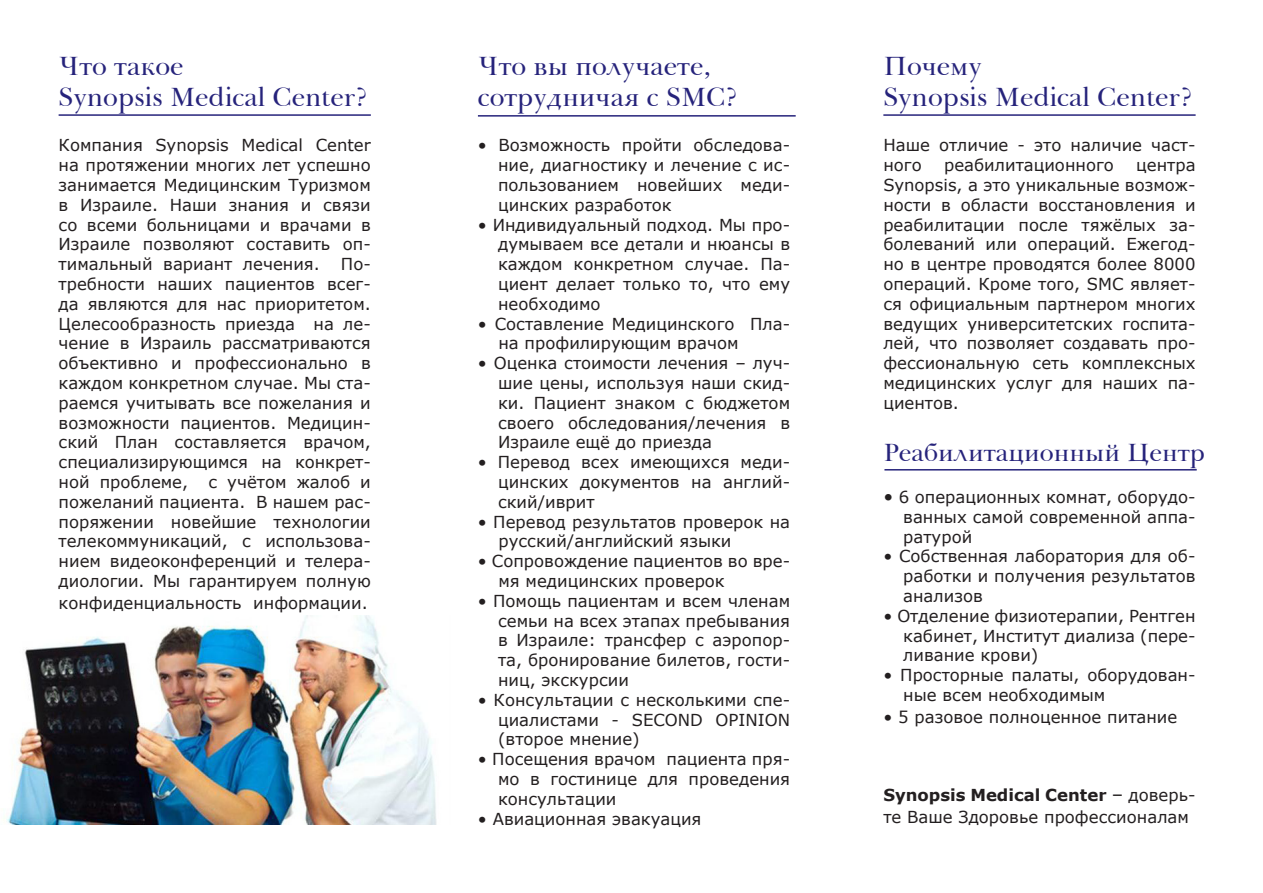
<style>
.page{position:relative;width:1263px;height:893px;background:#fff}
.page>*{position:absolute;margin:0;border:0;box-sizing:border-box;transform-origin:0 0}
.t1{font:27px/31.5px "Baskerville";color:#26237b}
.t2{font:25.5px "Baskerville";color:#26237b}
.t3{font:16.5px/19.8px "Verdana";color:#231f20;text-align:justify}
.s1{font-size:18px}
.s2{font-weight:700}
</style>
<div class="page">
<hr style="left:59px;top:114px;width:312px;height:2px;background:#26237b">
<hr style="left:883px;top:114px;width:312px;height:2px;background:#26237b">
<hr style="left:884px;top:469px;width:313px;height:2px;background:#26237b">
<img style="left:6px;top:615px;width:431px;height:209px">
<hr style="left:478px;top:115px;width:318px;height:2px;background:#26237b">
<p class="t1" style="left:59px;top:49px;width:126px">Что такое</p>
<p class="t1" style="left:59px;top:81px;width:310px">Synopsis Medical Center?</p>
<p class="t3" style="left:59px;top:135px;width:314px">Компания Synopsis Medical Center на протяжении многих лет успешно занимается Медицинским Туризмом в Израиле. Наши знания и связи со всеми больницами и врачами в Израиле позволяют составить оп&shy;тимальный вариант лечения.</p>
<p class="t3" style="left:59px;top:254px;width:314px;text-indent:282px">По&shy;требности наших пациентов всег&shy;да являются для нас приоритетом.<br>Целесообразность приезда на ле&shy;чение в Израиль рассматриваются объективно и профессионально в каждом конкретном случае. Мы ста&shy;раемся учитывать все пожелания и возможности пациентов. Медицин&shy;ский План составляется врачом, специализирующимся на конкрет&shy;ной проблеме, с учётом жалоб и пожеланий пациента. В нашем рас&shy;поряжении новейшие технологии телекоммуникаций, с использова&shy;нием видеоконференций и телера&shy;диологии. Мы гарантируем полную</p>
<p class="t3" style="left:59px;top:592px;width:311px">конфиденциальность информации.</p>
<p class="t1" style="left:478px;top:49px;width:261px">Что вы получаете, сотрудничая с SMC?</p>
<p class="t3" style="left:498px;top:135px;width:294px;text-indent:-20px">• Возможность пройти обследова&shy;ние, диагностику и лечение с ис&shy;пользованием новейших меди&shy;цинских разработок</p>
<p class="t3" style="left:498px;top:214px;width:294px;text-indent:-20px">• Индивидуальный подход. Мы про&shy;думываем все детали и нюансы в каждом конкретном случае. Па&shy;циент делает только то, что ему необходимо</p>
<p class="t3" style="left:498px;top:313px;width:293px;text-indent:-20px">• Составление Медицинского Пла&shy;на профилирующим врачом</p>
<p class="t3" style="left:498px;top:353px;width:294px;text-indent:-20px">• Оценка стоимости лечения – луч&shy;шие цены, используя наши скид&shy;ки. Пациент знаком с бюджетом своего обследования/лечения в Израиле ещё до приезда</p>
<p class="t3" style="left:498px;top:452px;width:294px;text-indent:-20px">• Перевод всех имеющихся меди&shy;цинских документов на англий&shy;ский/иврит</p>
<p class="t3" style="left:498px;top:511px;width:293px;text-indent:-20px">• Перевод результатов проверок на русский/английский языки</p>
<p class="t3" style="left:498px;top:551px;width:293px;text-indent:-20px">• Сопровождение пациентов во вре&shy;мя медицинских проверок</p>
<p class="t3" style="left:498px;top:590px;width:294px;text-indent:-20px">• Помощь пациентам и всем членам семьи на всех этапах пребывания в Израиле: трансфер с аэропор&shy;та, бронирование билетов, гости&shy;ниц, экскурсии</p>
<p class="t3" style="left:498px;top:689px;width:294px;text-indent:-20px">• Консультации с несколькими спе&shy;циалистами - SECOND OPINION (второе мнение)</p>
<p class="t3" style="left:498px;top:749px;width:294px;text-indent:-20px">• Посещения врачом пациента пря&shy;мо в гостинице для проведения консультации</p>
<p class="t3" style="left:478px;top:808px;width:225px">• Авиационная эвакуация</p>
<p class="t1" style="left:883px;top:49px;width:100px">Почему</p>
<p class="t1" style="left:883px;top:81px;width:310px">Synopsis Medical Center?</p>
<p class="t3" style="left:883px;top:135px;width:314px">Наше отличие - это наличие част&shy;ного</p>
<p class="t3" style="left:944px;top:155px;width:171px">реабилитационного</p>
<p class="t3" style="left:883px;top:155px;width:314px;text-indent:253px">центра Synopsis, а это уникальные возмож&shy;ности в области восстановления и реабилитации после тяжёлых за&shy;болеваний или операций. Ежегод&shy;но в центре проводятся более 8000 операций. Кроме того, SMC являет&shy;ся официальным партнером многих ведущих университетских госпита&shy;лей, что позволяет создавать про&shy;фессиональную сеть комплексных медицинских услуг для наших па&shy;циентов.</p>
<p class="t2" style="left:883px;top:434px;width:323px">Реабилитационный Центр</p>
<p class="t3" style="left:903px;top:487px;width:294px;text-indent:-20px"><span class="s1">•</span> 6 операционных комнат, оборудо&shy;ванных самой современной аппа&shy;ратурой</p>
<p class="t3" style="left:903px;top:546px;width:294px;text-indent:-20px">• Собственная лаборатория для об&shy;работки и получения результатов анализов</p>
<p class="t3" style="left:903px;top:605px;width:294px;text-indent:-20px">• Отделение физиотерапии, Рентген кабинет, Институт диализа (пере&shy;ливание крови)</p>
<p class="t3" style="left:903px;top:665px;width:294px;text-indent:-20px">• Просторные палаты, оборудован&shy;ные всем необходимым</p>
<p class="t3" style="left:883px;top:706px;width:295px">• 5 разовое полноценное питание</p>
<p class="t3" style="left:883px;top:784px;width:314px;line-height:21.6px"><span class="s2">Synopsis Medical Center</span> <span class="s1">–</span> доверь&shy;те Ваше Здоровье профессионалам</p>
</div>
